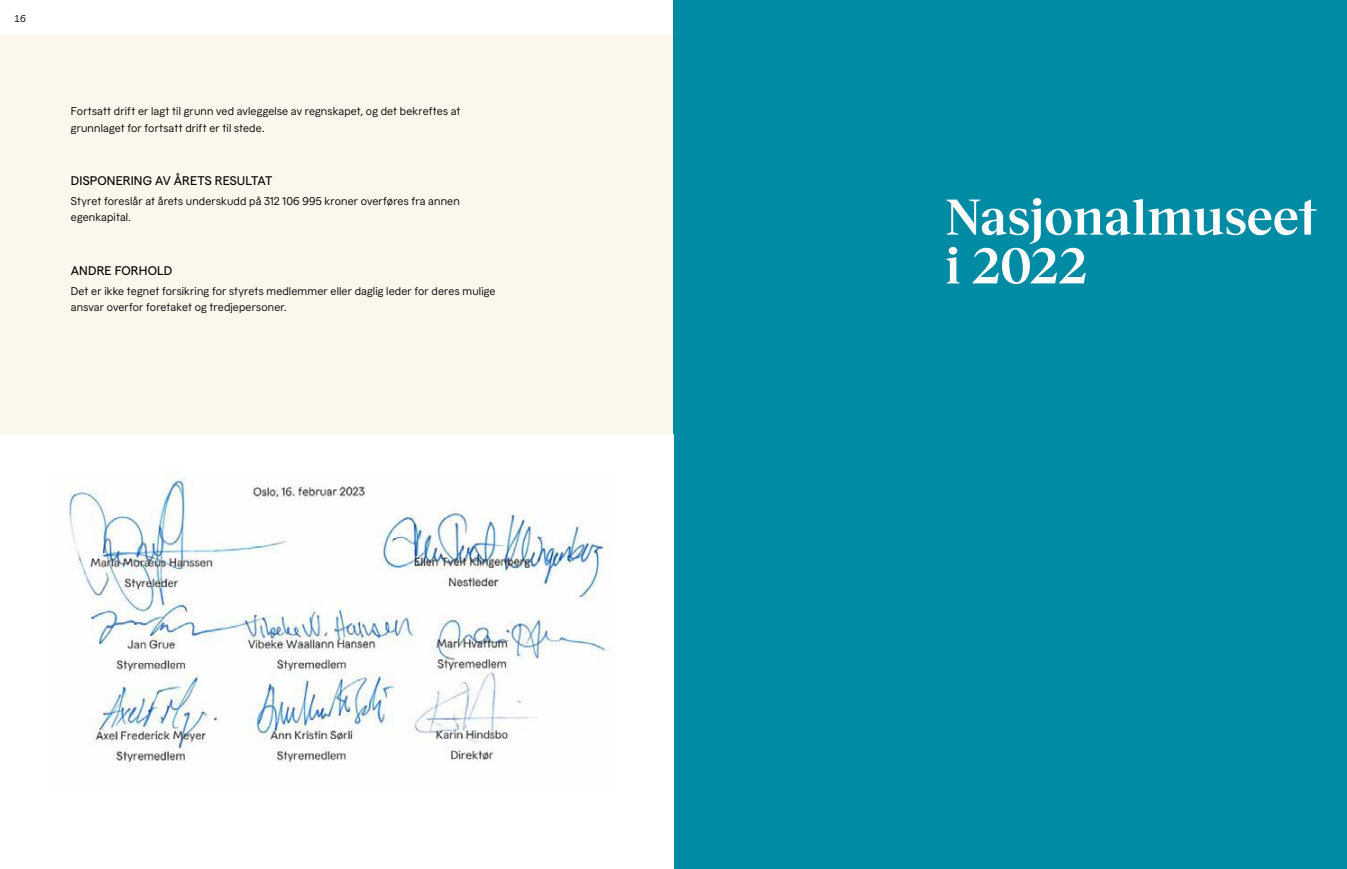
<style>
.page{position:relative;width:1347px;height:869px;background:#fff}
.page>*{position:absolute;margin:0;border:0;box-sizing:border-box;transform-origin:0 0}
.t1{font:700 50px/48.8px "Museet Serif";color:#fff}
.t2{font:500 12.5px "Museet Sans";letter-spacing:.01em;color:#000}
.t3{font:11.25px/16.2px "Museet Sans";letter-spacing:.01em;color:#000}
.t4{font:10px "Museet Sans";color:#000}
</style>
<div class="page">
<div style="left:0;top:35px;width:1312px;height:798px;background:#fbf7ed"></div>
<div style="left:673px;top:0;width:673px;height:868px;background:#008ba5"></div>
<div style="left:0;top:434px;width:673px;height:434px;background:#fff"></div>
<img style="left:69px;top:478px;width:537px;height:289px">
<p class="t4" style="left:14px;top:11px;width:13px">16</p>
<p class="t3" style="left:71px;top:102px;width:391px">Fortsatt drift er lagt til grunn ved avleggelse av regnskapet, og det bekreftes at grunnlaget for fortsatt drift er til stede.</p>
<p class="t2" style="left:71px;top:172px;width:203px">DISPONERING AV ÅRETS RESULTAT</p>
<p class="t3" style="left:71px;top:192px;width:390px">Styret foreslår at årets underskudd på 312 106 995 kroner overføres fra annen egenkapital.</p>
<p class="t2" style="left:71px;top:261px;width:103px">ANDRE FORHOLD</p>
<p class="t3" style="left:71px;top:282px;width:426px">Det er ikke tegnet forsikring for styrets medlemmer eller daglig leder for deres mulige ansvar overfor foretaket og tredjepersoner.</p>
<h1 class="t1" style="left:945px;top:192px;width:374px">Nasjonalmuseet i 2022</h1>
</div>
